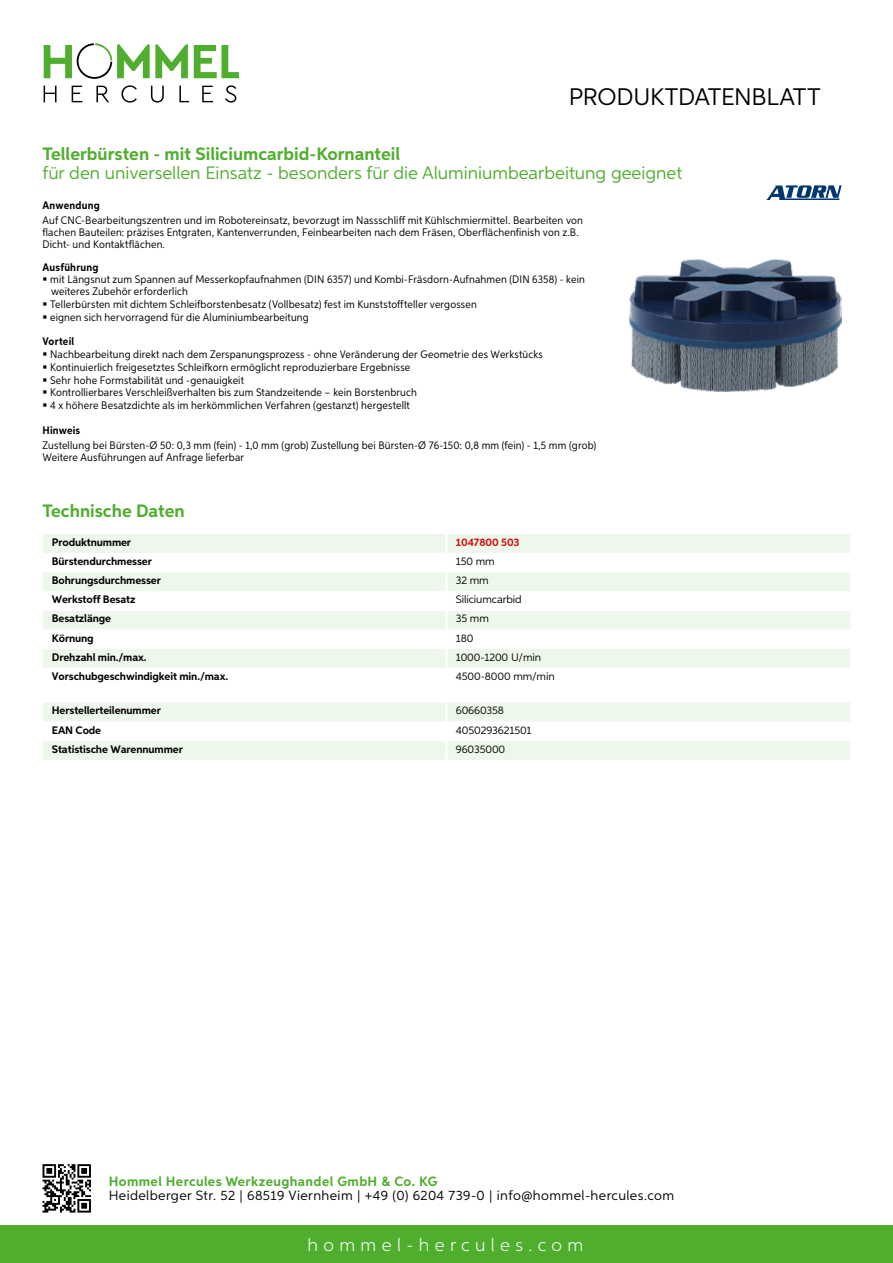
<style>
.page{position:relative;width:893px;height:1263px;background:#fff}
.page>*{position:absolute;margin:0;border:0;box-sizing:border-box;transform-origin:0 0}
.t1{font:24px "Aspira";letter-spacing:-.01em;color:#000}
.t2{font:18px "Aspira";color:#50ae2f}
.t3{font:700 18px "Aspira";color:#50ae2f}
.t4{font:300 18px "Aspira";letter-spacing:.3em;color:#fff}
.t5{font:13.5px "Aspira";letter-spacing:.03em;color:#000}
.t6{font:700 13.5px "Aspira";letter-spacing:.03em;color:#50ae2f}
.t7{font:10.95px/12.8px "Aspira Nar";letter-spacing:.015em;color:#000}
.t8{font:700 10.95px "Aspira";letter-spacing:-.01em;color:#000}
.t9{font:10.95px "Aspira";letter-spacing:-.01em;color:#000}
.t10{font:700 10.95px "Aspira Nar";letter-spacing:.02em;color:#000}
.t11{font:700 10.95px "Aspira";letter-spacing:-.01em;color:#cd1013}
</style>
<div class="page">
<div style="left:0;top:1226px;width:893px;height:37px;background:#50ae2f"></div>
<svg style="left:43px;top:1164px;width:48px;height:48px"></svg>
<svg style="left:194px;top:45px;width:45px;height:33px"></svg>
<svg style="left:44px;top:43px;width:144px;height:36px"></svg>
<svg style="left:44px;top:86px;width:13px;height:16px"></svg>
<svg style="left:72px;top:86px;width:10px;height:16px"></svg>
<svg style="left:96px;top:86px;width:13px;height:16px"></svg>
<svg style="left:121px;top:85px;width:16px;height:18px"></svg>
<svg style="left:151px;top:86px;width:13px;height:17px"></svg>
<svg style="left:179px;top:86px;width:10px;height:16px"></svg>
<svg style="left:202px;top:86px;width:11px;height:16px"></svg>
<svg style="left:225px;top:85px;width:11px;height:18px"></svg>
<div style="left:43px;top:534px;width:807px;height:19px;background:#eef7eb"></div>
<svg style="left:43px;top:573px;width:807px;height:95px;fill:#eef7eb"></svg>
<hr style="left:445px;top:534px;width:3px;height:19px;background:#fff">
<hr style="left:445px;top:572px;width:3px;height:19px;background:#fff">
<hr style="left:445px;top:591px;width:3px;height:20px;background:#fff">
<hr style="left:445px;top:611px;width:3px;height:19px;background:#fff">
<hr style="left:445px;top:630px;width:3px;height:19px;background:#fff">
<hr style="left:445px;top:649px;width:3px;height:19px;background:#fff">
<svg style="left:43px;top:703px;width:807px;height:57px"></svg>
<hr style="left:445px;top:741px;width:3px;height:19px;background:#fff">
<img style="left:629px;top:259px;width:213px;height:132px">
<svg style="left:766px;top:185px;width:76px;height:15px"></svg>
<h1 class="t1" style="left:569px;top:82px;width:253px">Produktdatenblatt</h1>
<h2 class="t3" style="left:43px;top:142px;width:359px">Tellerbürsten - mit Siliciumcarbid-Kornanteil</h2>
<h2 class="t2" style="left:43px;top:162px;width:641px">für den universellen Einsatz - besonders für die Aluminiumbearbeitung geeignet</h2>
<p class="t10" style="left:43px;top:199px;width:59px">Anwendung</p>
<p class="t7" style="left:43px;top:214px;width:542px;line-height:12px">Auf CNC-Bearbeitungszentren und im Robotereinsatz, bevorzugt im Nassschliff mit Kühlschmiermittel. Bearbeiten von flachen Bauteilen: präzises Entgraten, Kantenverrunden, Feinbearbeiten nach dem Fräsen, Oberflächenfinish von z.B.<br>Dicht- und Kontaktflächen.</p>
<p class="t10" style="left:43px;top:260px;width:58px">Ausführung</p>
<p class="t7" style="left:50px;top:273px;width:536px">mit Längsnut zum Spannen auf Messerkopfaufnahmen (DIN 6357) und Kombi-Fräsdorn-Aufnahmen (DIN 6358) - kein weiteres Zubehör erforderlich<br>Tellerbürsten mit dichtem Schleifborstenbesatz (Vollbesatz) fest im Kunststoffteller vergossen<br>eignen sich hervorragend für die Aluminiumbearbeitung</p>
<p class="t10" style="left:43px;top:335px;width:33px">Vorteil</p>
<p class="t7" style="left:50px;top:348px;width:494px">Nachbearbeitung direkt nach dem Zerspanungsprozess - ohne Veränderung der Geometrie des Werkstücks Kontinuierlich freigesetztes Schleifkorn ermöglicht reproduzierbare Ergebnisse<br>Sehr hohe Formstabilität und -genauigkeit<br>Kontrollierbares Verschleißverhalten bis zum Standzeitende – kein Borstenbruch<br>4 x höhere Besatzdichte als im herkömmlichen Verfahren (gestanzt) hergestellt</p>
<p class="t10" style="left:43px;top:424px;width:39px">Hinweis</p>
<p class="t7" style="left:43px;top:439px;width:555px;line-height:12px">Zustellung bei Bürsten-Ø 50: 0,3 mm (fein) - 1,0 mm (grob) Zustellung bei Bürsten-Ø 76-150: 0,8 mm (fein) - 1,5 mm (grob)<br>Weitere Ausführungen auf Anfrage lieferbar</p>
<h2 class="t3" style="left:43px;top:500px;width:144px">Technische Daten</h2>
<p class="t8" style="left:52px;top:535px;width:81px">Produktnummer</p>
<p class="t11" style="left:456px;top:535px;width:65px">1047800 503</p>
<p class="t8" style="left:52px;top:555px;width:102px">Bürstendurchmesser</p>
<p class="t9" style="left:456px;top:555px;width:40px">150 mm</p>
<p class="t8" style="left:52px;top:574px;width:111px">Bohrungsdurchmesser</p>
<p class="t9" style="left:456px;top:574px;width:34px">32 mm</p>
<p class="t8" style="left:52px;top:593px;width:85px">Werkstoff Besatz</p>
<p class="t9" style="left:456px;top:593px;width:67px">Siliciumcarbid</p>
<p class="t8" style="left:52px;top:612px;width:61px">Besatzlänge</p>
<p class="t9" style="left:456px;top:612px;width:35px">35 mm</p>
<p class="t8" style="left:52px;top:631px;width:43px">Körnung</p>
<p class="t9" style="left:456px;top:631px;width:19px">180</p>
<p class="t8" style="left:52px;top:650px;width:96px">Drehzahl min./max.</p>
<p class="t9" style="left:456px;top:650px;width:87px">1000-1200 U/min</p>
<p class="t8" style="left:52px;top:669px;width:178px">Vorschubgeschwindigkeit min./max.</p>
<p class="t9" style="left:456px;top:669px;width:100px">4500-8000 mm/min</p>
<p class="t8" style="left:52px;top:704px;width:111px">Herstellerteilenummer</p>
<p class="t9" style="left:456px;top:704px;width:50px">60660358</p>
<p class="t8" style="left:52px;top:723px;width:51px">EAN Code</p>
<p class="t9" style="left:456px;top:723px;width:77px">4050293621501</p>
<p class="t8" style="left:52px;top:742px;width:132px">Statistische Warennummer</p>
<p class="t9" style="left:456px;top:742px;width:51px">96035000</p>
<p class="t6" style="left:109px;top:1172px;width:330px">Hommel Hercules Werkzeughandel GmbH &amp; Co. KG</p>
<p class="t5" style="left:109px;top:1187px;width:567px">Heidelberger Str. 52 | 68519 Viernheim | +49 (0) 6204 739-0 | info@hommel-hercules.com</p>
<h2 class="t4" style="left:307px;top:1234px;width:277px">hommel-hercules.com</h2>
</div>
